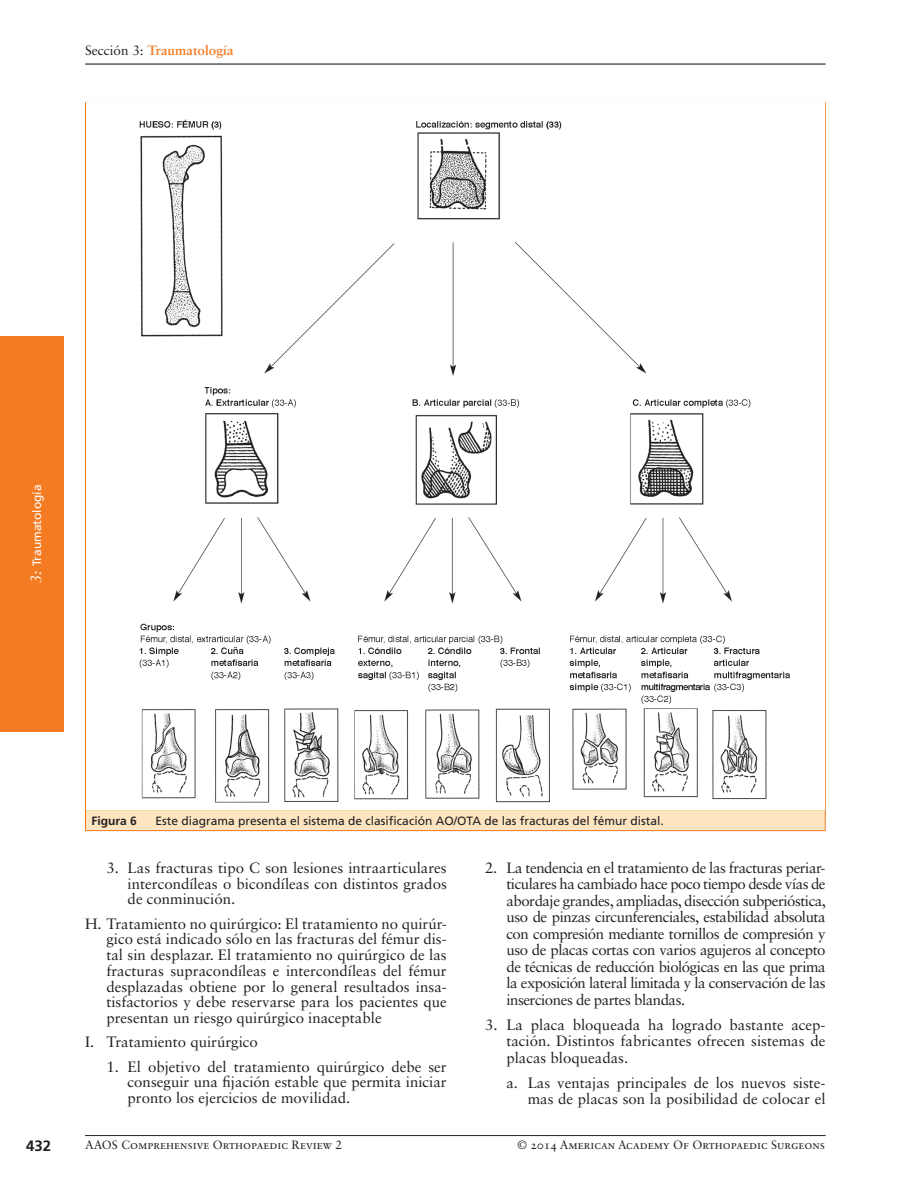
<style>
.page{position:relative;width:915px;height:1191px;background:#fff}
.page>*{position:absolute;margin:0;border:0;box-sizing:border-box;transform-origin:0 0}
.t1{font:15px/16.5px "Sabon LT Std";color:#231f20;text-align:justify}
.t2{font:700 15px "Frutiger LT Std";color:#231f20}
.t3{font:700 13.5px "Sabon LT Std";color:#f47b21}
.t4{font:12px "Frutiger LT Std";color:#231f20}
.t5{font:12px "Sabon LT Std";color:#231f20}
.t6{font:12px "Frutiger LT Std";color:#fff}
.t7{font:700 12px "Frutiger LT Std";color:#231f20}
.s1{font-weight:400;color:#231f20}
.s2{font-family:"Sabon LT Std";font-style:italic;font-size:15px}
</style>
<div class="page">
<hr style="left:85px;top:63px;width:740px;height:2px;background:#231f20">
<hr style="left:85px;top:1135px;width:740px;height:1px;background:#231f20">
<div style="left:0;top:336px;width:64px;height:395px;background:#f47b21"></div>
<div style="left:85px;top:809px;width:740px;height:21px;background:#fee5c1"></div>
<hr style="left:85px;top:103px;width:1px;height:706px;background:#f47b21">
<hr style="left:85px;top:102px;width:740px;height:1px;background:#f47b21">
<hr style="left:824px;top:103px;width:1px;height:706px;background:#f47b21">
<svg style="left:85px;top:810px;width:1px;height:20px"></svg>
<hr style="left:85px;top:809px;width:740px;height:1px;background:#f47b21">
<svg style="left:824px;top:810px;width:1px;height:20px"></svg>
<hr style="left:85px;top:830px;width:740px;height:1px;background:#f47b21">
<img style="left:139px;top:119px;width:651px;height:684px">
<p class="t3" style="left:85px;top:42px;width:150px"><span class="s1">Sección 3:</span> Traumatología</p>
<p class="t6" style="left:30px;top:583px;width:100px;rotate:-90deg"><span class="s2">3:</span> Traumatología</p>
<p class="t7" style="left:91px;top:813px;width:47px">Figura 6</p>
<p class="t4" style="left:155px;top:813px;width:510px">Este diagrama presenta el sistema de clasificación AO/OTA de las fracturas del fémur distal.</p>
<p class="t1" style="left:128px;top:859px;width:320px;line-height:15.8px;text-indent:-21px">3. Las fracturas tipo C son lesiones intraarticulares intercondíleas o bicondíleas con distintos grados de conminución.</p>
<p class="t1" style="left:106px;top:915px;width:342px;line-height:15.8px;text-indent:-21px">H. Tratamiento no quirúrgico: El tratamiento no quirúr&shy;gico está indicado sólo en las fracturas del fémur dis&shy;tal sin desplazar. El tratamiento no quirúrgico de las fracturas supracondíleas e intercondíleas del fémur desplazadas obtiene por lo general resultados insa&shy;tisfactorios y debe reservarse para los pacientes que presentan un riesgo quirúrgico inaceptable</p>
<p class="t1" style="left:85px;top:1033px;width:174px">I. Tratamiento quirúrgico</p>
<p class="t1" style="left:128px;top:1058px;width:320px;line-height:15.8px;text-indent:-21px">1. El objetivo del tratamiento quirúrgico debe ser conseguir una fijación estable que permita iniciar pronto los ejercicios de movilidad.</p>
<p class="t1" style="left:506px;top:859px;width:321px;text-indent:-21px">2. La tendencia en el tratamiento de las fracturas periar&shy;ticulares ha cambiado hace poco tiempo desde vías de abordaje grandes, ampliadas, disección subperióstica, uso de pinzas circunferenciales, estabilidad absoluta con compresión mediante tornillos de compresión y uso de placas cortas con varios agujeros al concepto de técnicas de reducción biológicas en las que prima la exposición lateral limitada y la conservación de las inserciones de partes blandas.</p>
<p class="t1" style="left:506px;top:1016px;width:320px;text-indent:-21px">3. La placa bloqueada ha logrado bastante acep&shy;tación. Distintos fabricantes ofrecen sistemas de placas bloqueadas.</p>
<p class="t1" style="left:506px;top:1074px;width:320px;text-align:right">a. Las ventajas principales de los nuevos siste&shy;mas de placas son la posibilidad de colocar el</p>
<p class="t2" style="left:26px;top:1136px;width:27px">432</p>
<p class="t5" style="left:85px;top:1137px;width:258px">Aaos Comprehensive Orthopaedic Review 2</p>
<p class="t5" style="left:517px;top:1137px;width:309px">© 2014 American Academy Of Orthopaedic Surgeons</p>
</div>
